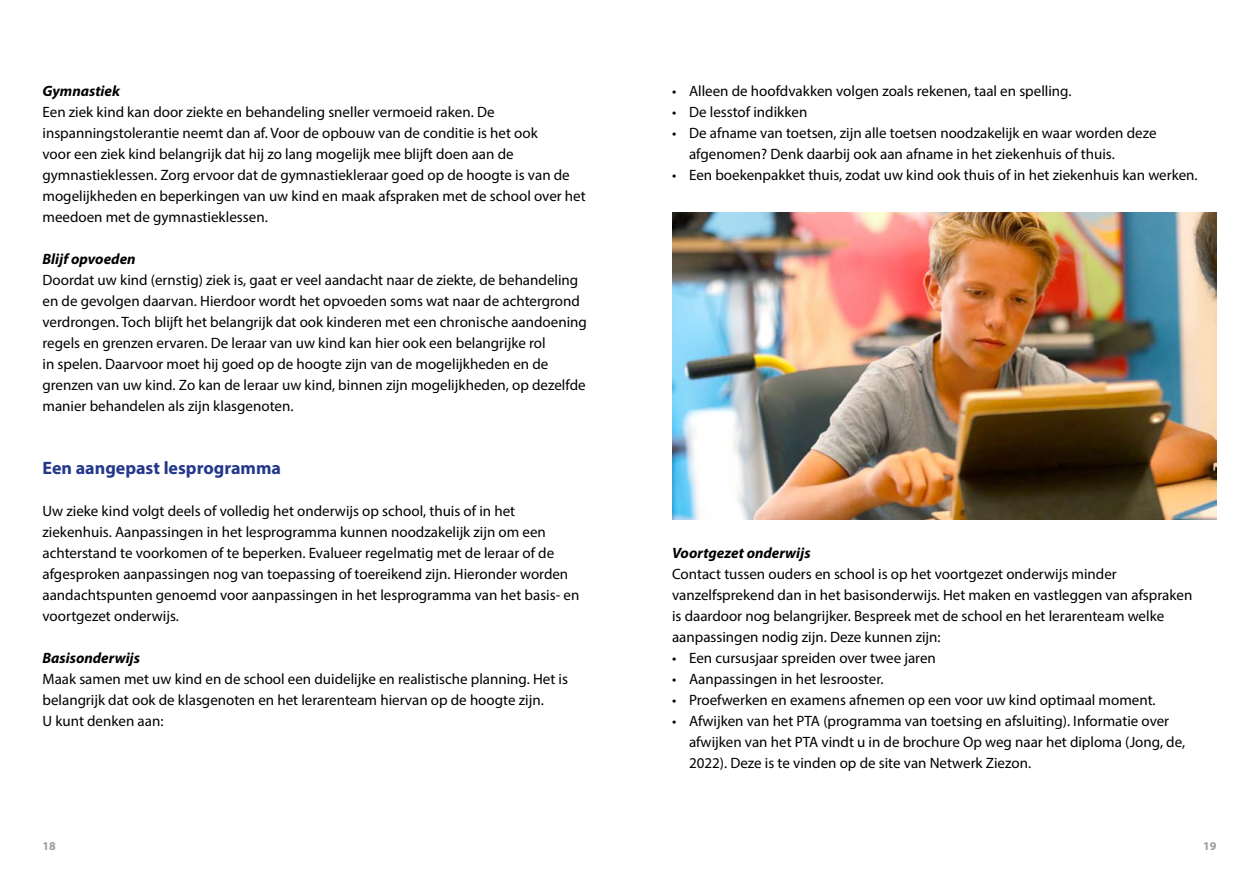
<style>
.page{position:relative;width:1259px;height:893px;background:#fff}
.page>*{position:absolute;margin:0;border:0;box-sizing:border-box;transform-origin:0 0}
.t1{font:700 18px "Myriad Pro";color:#23378b}
.t2{font:15px/21px "Myriad Pro";color:#000}
.t3{font:italic 700 15px "Myriad Pro";color:#000}
.t4{font:700 12px "Myriad Pro";color:#9d9d9c}
</style>
<div class="page">
<img style="left:672px;top:213px;width:544px;height:307px">
<p class="t3" style="left:43px;top:81px;width:79px">Gymnastiek</p>
<p class="t2" style="left:43px;top:101px;width:545px">Een ziek kind kan door ziekte en behandeling sneller vermoeid raken. De inspanningstolerantie neemt dan af. Voor de opbouw van de conditie is het ook<br>voor een ziek kind belangrijk dat hij zo lang mogelijk mee blijft doen aan de gymnastieklessen. Zorg ervoor dat de gymnastiekleraar goed op de hoogte is van de mogelijkheden en beperkingen van uw kind en maak afspraken met de school over het meedoen met de gymnastieklessen.</p>
<p class="t3" style="left:43px;top:249px;width:95px">Blijf opvoeden</p>
<p class="t2" style="left:43px;top:269px;width:546px">Doordat uw kind (ernstig) ziek is, gaat er veel aandacht naar de ziekte, de behandeling en de gevolgen daarvan. Hierdoor wordt het opvoeden soms wat naar de achtergrond verdrongen. Toch blijft het belangrijk dat ook kinderen met een chronische aandoening regels en grenzen ervaren. De leraar van uw kind kan hier ook een belangrijke rol<br>in spelen. Daarvoor moet hij goed op de hoogte zijn van de mogelijkheden en de grenzen van uw kind. Zo kan de leraar uw kind, binnen zijn mogelijkheden, op dezelfde manier behandelen als zijn klasgenoten.</p>
<p class="t1" style="left:43px;top:456px;width:240px">Een aangepast lesprogramma</p>
<p class="t2" style="left:43px;top:500px;width:538px">Uw zieke kind volgt deels of volledig het onderwijs op school, thuis of in het ziekenhuis. Aanpassingen in het lesprogramma kunnen noodzakelijk zijn om een achterstand te voorkomen of te beperken. Evalueer regelmatig met de leraar of de afgesproken aanpassingen nog van toepassing of toereikend zijn. Hieronder worden aandachtspunten genoemd voor aanpassingen in het lesprogramma van het basis- en voortgezet onderwijs.</p>
<p class="t3" style="left:43px;top:648px;width:99px">Basisonderwijs</p>
<p class="t2" style="left:43px;top:668px;width:527px">Maak samen met uw kind en de school een duidelijke en realistische planning. Het is belangrijk dat ook de klasgenoten en het lerarenteam hiervan op de hoogte zijn.<br>U kunt denken aan:</p>
<p class="t2" style="left:672px;top:80px;width:401px">• Alleen de hoofdvakken volgen zoals rekenen, taal en spelling.</p>
<p class="t2" style="left:672px;top:101px;width:137px">• De lesstof indikken</p>
<p class="t2" style="left:689px;top:122px;width:469px;text-indent:-17px">• De afname van toetsen, zijn alle toetsen noodzakelijk en waar worden deze afgenomen? Denk daarbij ook aan afname in het ziekenhuis of thuis.</p>
<p class="t2" style="left:672px;top:164px;width:527px">• Een boekenpakket thuis, zodat uw kind ook thuis of in het ziekenhuis kan werken.</p>
<p class="t3" style="left:672px;top:543px;width:140px">Voortgezet onderwijs</p>
<p class="t2" style="left:672px;top:563px;width:522px">Contact tussen ouders en school is op het voortgezet onderwijs minder vanzelfsprekend dan in het basisonderwijs. Het maken en vastleggen van afspraken is daardoor nog belangrijker. Bespreek met de school en het lerarenteam welke aanpassingen nodig zijn. Deze kunnen zijn:</p>
<p class="t2" style="left:672px;top:647px;width:265px">• Een cursusjaar spreiden over twee jaren</p>
<p class="t2" style="left:672px;top:668px;width:213px">• Aanpassingen in het lesrooster.</p>
<p class="t2" style="left:672px;top:689px;width:485px">• Proefwerken en examens afnemen op een voor uw kind optimaal moment.</p>
<p class="t2" style="left:689px;top:710px;width:497px;text-indent:-17px">• Afwijken van het PTA (programma van toetsing en afsluiting). Informatie over afwijken van het PTA vindt u in de brochure Op weg naar het diploma (Jong, de,<br>2022). Deze is te vinden op de site van Netwerk Ziezon.</p>
<p class="t4" style="left:43px;top:839px;width:15px">18</p>
<p class="t4" style="left:1203px;top:839px;width:15px">19</p>
</div>
